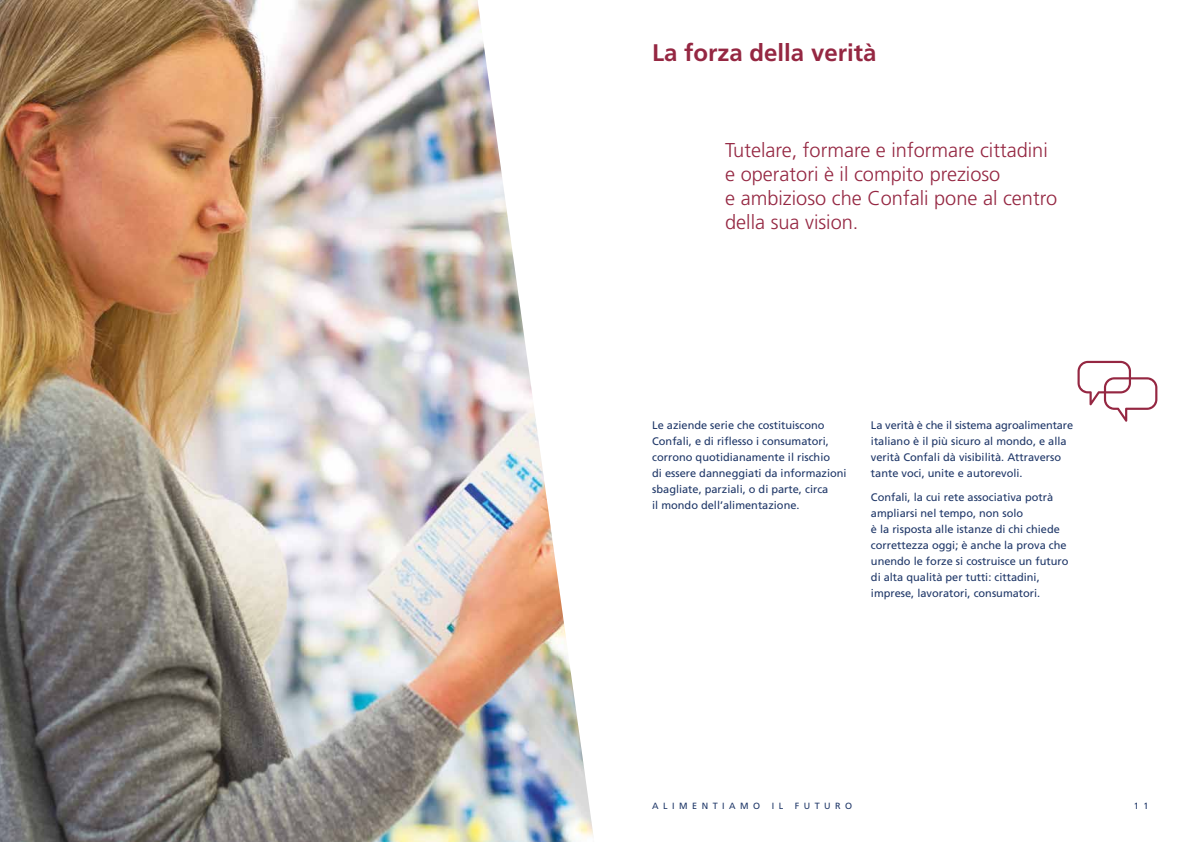
<style>
.page{position:relative;width:1191px;height:842px;background:#fff}
.page>*{position:absolute;margin:0;border:0;box-sizing:border-box;transform-origin:0 0}
.t1{font:700 24px "Frutiger LT Std";color:#952742}
.t2{font:300 20px/24px "Frutiger LT Std";color:#952742}
.t3{font:11px/16px "Frutiger LT Std";color:#1f3768}
.t4{font:9px "Frutiger LT Std";letter-spacing:.5em;color:#1f3768}
</style>
<div class="page">
<img style="left:0;top:0;width:593px;height:842px">
<svg style="left:1077px;top:361px;width:80px;height:61px"></svg>
<h1 class="t1" style="left:652px;top:38px;width:226px">La forza della verità</h1>
<h2 class="t2" style="left:725px;top:138px;width:333px">Tutelare, formare e informare cittadini e operatori è il compito prezioso<br>e ambizioso che Confali pone al centro della sua vision.</h2>
<p class="t3" style="left:652px;top:417px;width:196px">Le aziende serie che costituiscono Confali, e di riflesso i consumatori, corrono quotidianamente il rischio<br>di essere danneggiati da informazioni sbagliate, parziali, o di parte, circa<br>il mondo dell’alimentazione.</p>
<p class="t3" style="left:871px;top:417px;width:204px">La verità è che il sistema agroalimentare italiano è il più sicuro al mondo, e alla verità Confali dà visibilità. Attraverso tante voci, unite e autorevoli.</p>
<p class="t3" style="left:871px;top:489px;width:199px">Confali, la cui rete associativa potrà ampliarsi nel tempo, non solo<br>è la risposta alle istanze di chi chiede correttezza oggi; è anche la prova che unendo le forze si costruisce un futuro di alta qualità per tutti: cittadini, imprese, lavoratori, consumatori.</p>
<p class="t4" style="left:652px;top:801px;width:109px">ALIMENTIAMO</p>
<p class="t4" style="left:771px;top:801px;width:13px">I L</p>
<p class="t4" style="left:794px;top:801px;width:59px">FUTURO</p>
<p class="t4" style="left:1134px;top:801px;width:16px">1 1</p>
</div>
